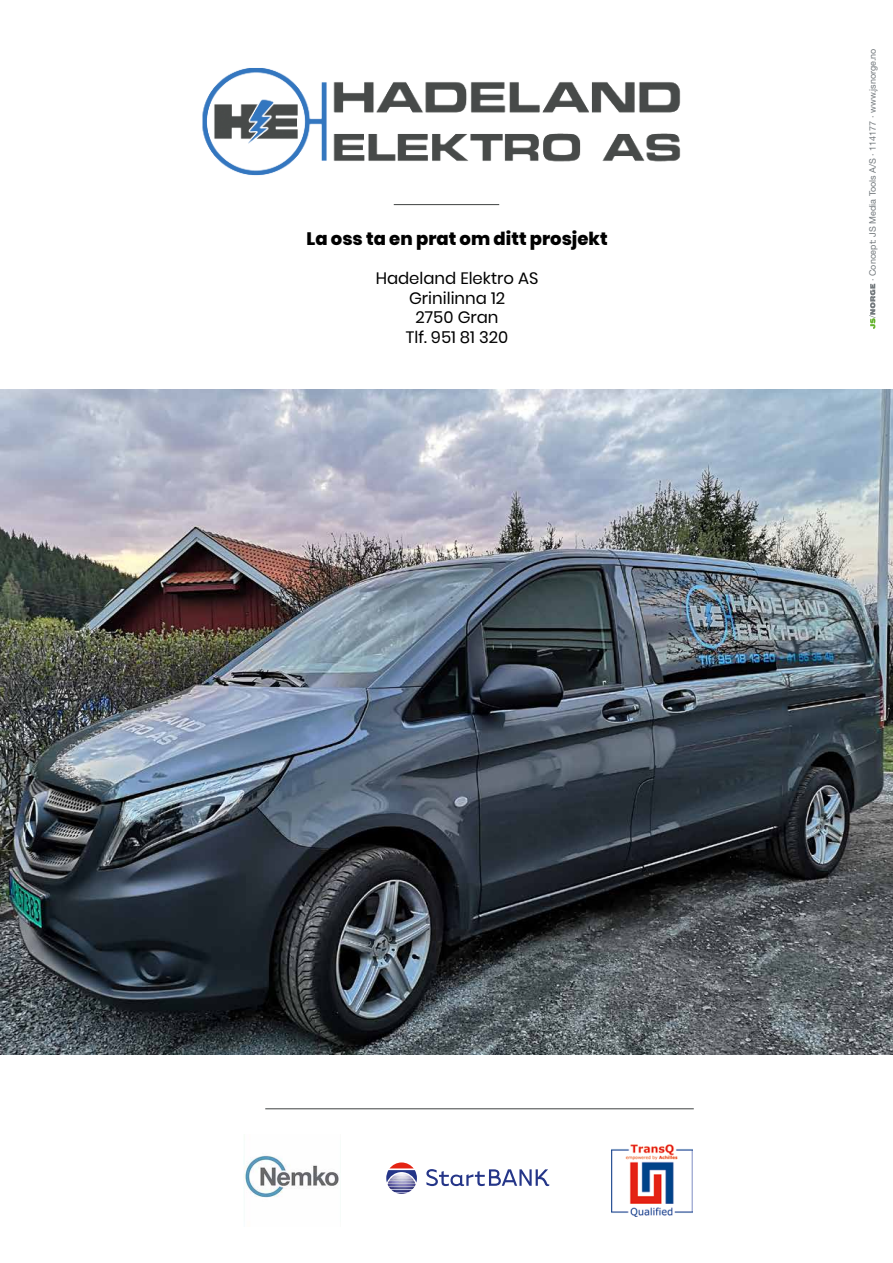
<style>
.page{position:relative;width:893px;height:1263px;background:#fff}
.page>*{position:absolute;margin:0;border:0;box-sizing:border-box;transform-origin:0 0}
.t1{font:800 18px "Poppins";color:#000}
.t2{font:16.5px/19.5px "Poppins";color:#000;text-align:center}
.t3{font:9px "Helvetica Neue LT Std";color:#73797d}
</style>
<div class="page">
<img style="left:0;top:389px;width:893px;height:665px">
<svg style="left:869px;top:284px;width:6px;height:45px"></svg>
<img style="left:244px;top:1155px;width:95px;height:43px">
<svg style="left:426px;top:1169px;width:123px;height:17px"></svg>
<img style="left:389px;top:1187px;width:25px;height:2px">
<svg style="left:395px;top:1192px;width:13px;height:2px"></svg>
<img style="left:387px;top:1182px;width:29px;height:4px">
<svg style="left:386px;top:1162px;width:31px;height:20px"></svg>
<img style="left:391px;top:1189px;width:21px;height:3px">
<img style="left:612px;top:1144px;width:81px;height:72px">
<img style="left:202px;top:68px;width:479px;height:108px">
<hr style="left:394px;top:204px;width:105px;height:1px;background:#3e4241">
<hr style="left:265px;top:1108px;width:429px;height:1px;background:#3e4241">
<p class="t1" style="left:306px;top:228px;width:303px">La oss ta en prat om ditt prosjekt</p>
<p class="t2" style="left:376px;top:269px;width:164px">Hadeland Elektro AS<br>Grinilinna 12<br>2750 Gran<br>Tlf. 951 81 320</p>
<p class="t3" style="left:867px;top:281px;width:234px;rotate:-90deg">· Concept: JS Media Tools A/S · 114177 · www.jsnorge.no</p>
</div>
